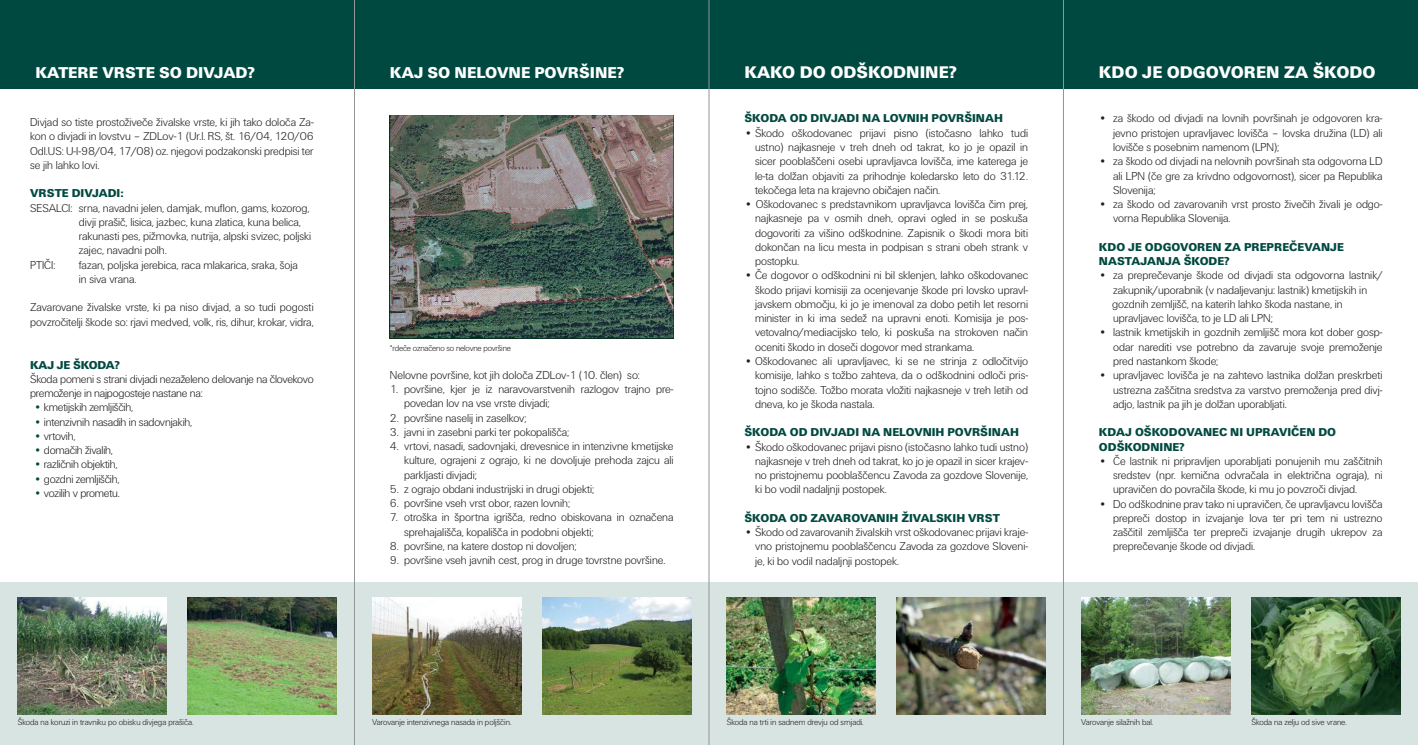
<style>
.page{position:relative;width:1418px;height:745px;background:#fff}
.page>*{position:absolute;margin:0;border:0;box-sizing:border-box;transform-origin:0 0}
.t1{font:17.5px "Unitus TEE Blac";color:#fff}
.t2{font:16.25px "Unitus TEE Blac";color:#fff}
.t3{font:11.88px/14.2px "Unitus DEE Ligh";color:#221f1f;text-align:justify}
.t4{font:11.88px/14.2px "Unitus TEE Blac";color:#004940}
.t5{font:8.75px "Unitus DEE Ligh";color:#221f1f}
.s1{color:#004940}
</style>
<div class="page">
<div style="left:0;top:582px;width:1417px;height:162px;background:#d8e4e1"></div>
<div style="left:0;top:0;width:1417px;height:89px;background:#004940"></div>
<img style="left:1081px;top:597px;width:149px;height:117px">
<img style="left:726px;top:597px;width:149px;height:117px">
<img style="left:372px;top:597px;width:149px;height:117px">
<img style="left:18px;top:597px;width:149px;height:117px">
<img style="left:1251px;top:597px;width:149px;height:117px">
<img style="left:896px;top:597px;width:149px;height:117px">
<img style="left:542px;top:597px;width:149px;height:117px">
<img style="left:188px;top:597px;width:149px;height:117px">
<img style="left:390px;top:115px;width:283px;height:223px">
<hr style="left:1063px;top:0;width:1px;height:744px;background:#939597">
<hr style="left:708px;top:0;width:1px;height:744px;background:#939597">
<hr style="left:354px;top:0;width:1px;height:744px;background:#939597">
<h2 class="t2" style="left:35px;top:63px;width:221px">KATERE VRSTE SO DIVJAD?</h2>
<h2 class="t2" style="left:390px;top:63px;width:236px">KAJ SO NELOVNE POVRŠINE?</h2>
<h1 class="t1" style="left:744px;top:62px;width:214px">KAKO DO ODŠKODNINE?</h1>
<h1 class="t1" style="left:1098px;top:62px;width:278px">KDO JE ODGOVOREN ZA ŠKODO</h1>
<p class="t3" style="left:30px;top:115px;width:285px">Divjad so tiste prostoživeče živalske vrste, ki jih tako določa Za&shy;kon o divjadi in lovstvu – ZDLov-1 (Ur.l. RS, št. 16/04, 120/06<br>Odl.US: U-I-98/04, 17/08) oz. njegovi podzakonski predpisi ter se jih lahko lovi.</p>
<p class="t4" style="left:30px;top:186px;width:95px">VRSTE DIVJADI:</p>
<p class="t3" style="left:30px;top:200px;width:281px">SESALCI: srna, navadni jelen, damjak, muflon, gams, kozorog,</p>
<p class="t3" style="left:79px;top:214px;width:224px">divji prašič, lisica, jazbec, kuna zlatica, kuna belica,</p>
<p class="t3" style="left:79px;top:229px;width:234px">rakunasti pes, pižmovka, nutrija, alpski svizec, poljski</p>
<p class="t3" style="left:79px;top:243px;width:89px">zajec, navadni polh.</p>
<p class="t3" style="left:30px;top:257px;width:27px">PTIČI:</p>
<p class="t3" style="left:79px;top:257px;width:220px">fazan, poljska jerebica, raca mlakarica, sraka, šoja in siva vrana.</p>
<p class="t3" style="left:30px;top:300px;width:285px">Zavarovane živalske vrste, ki pa niso divjad, a so tudi pogosti povzročitelji škode so: rjavi medved, volk, ris, dihur, krokar, vidra,</p>
<p class="t4" style="left:30px;top:357px;width:92px">KAJ JE ŠKODA?</p>
<p class="t3" style="left:30px;top:371px;width:285px">Škoda pomeni s strani divjadi nezaželeno delovanje na človekovo premoženje in najpogosteje nastane na:</p>
<p class="t3" style="left:34px;top:400px;width:101px"><span class="s1">•</span> kmetijskih zemljiščih,</p>
<p class="t3" style="left:34px;top:414px;width:160px"><span class="s1">•</span> intenzivnih nasadih in sadovnjakih,</p>
<p class="t3" style="left:34px;top:428px;width:43px"><span class="s1">•</span> vrtovih,</p>
<p class="t3" style="left:34px;top:442px;width:81px"><span class="s1">•</span> domačih živalih,</p>
<p class="t3" style="left:34px;top:457px;width:85px"><span class="s1">•</span> različnih objektih,</p>
<p class="t3" style="left:34px;top:471px;width:87px"><span class="s1">•</span> gozdni zemljiščih,</p>
<p class="t3" style="left:34px;top:485px;width:88px"><span class="s1">•</span> vozilih v prometu.</p>
<p class="t4" style="left:744px;top:111px;width:260px">ŠKODA OD DIVJADI NA LOVNIH POVRŠINAH</p>
<p class="t3" style="left:755px;top:125px;width:274px;text-indent:-11px">• Škodo oškodovanec prijavi pisno (istočasno lahko tudi ustno) najkasneje v treh dneh od takrat, ko jo je opazil in sicer pooblaščeni osebi upravljavca lovišča, ime katerega je le-ta dolžan objaviti za prihodnje koledarsko leto do 31.12. tekočega leta na krajevno običajen način.</p>
<p class="t3" style="left:755px;top:197px;width:274px;text-indent:-11px">• Oškodovanec s predstavnikom upravljavca lovišča čim prej, najkasneje pa v osmih dneh, opravi ogled in se poskuša dogovoriti za višino odškodnine. Zapisnik o škodi mora biti dokončan na licu mesta in podpisan s strani obeh strank v postopku.</p>
<p class="t3" style="left:755px;top:268px;width:274px;text-indent:-11px">• Če dogovor o odškodnini ni bil sklenjen, lahko oškodovanec škodo prijavi komisiji za ocenjevanje škode pri lovsko upravl&shy;javskem območju, ki jo je imenoval za dobo petih let resorni minister in ki ima sedež na upravni enoti. Komisija je pos&shy;vetovalno/mediacijsko telo, ki poskuša na strokoven način oceniti škodo in doseči dogovor med strankama.</p>
<p class="t3" style="left:755px;top:353px;width:274px;text-indent:-11px">• Oškodovanec ali upravljavec, ki se ne strinja z odločitvijo komisije, lahko s tožbo zahteva, da o odškodnini odloči pris&shy;tojno sodišče. Tožbo morata vložiti najkasneje v treh letih od dneva, ko je škoda nastala.</p>
<p class="t4" style="left:744px;top:425px;width:276px">ŠKODA OD DIVJADI NA NELOVNIH POVRŠINAH</p>
<p class="t3" style="left:755px;top:439px;width:274px;text-indent:-11px">• Škodo oškodovanec prijavi pisno (istočasno lahko tudi ustno) najkasneje v treh dneh od takrat, ko jo je opazil in sicer krajev&shy;no pristojnemu pooblaščencu Zavoda za gozdove Slovenije, ki bo vodil nadaljnji postopek.</p>
<p class="t4" style="left:744px;top:510px;width:257px">ŠKODA OD ZAVAROVANIH ŽIVALSKIH VRST</p>
<p class="t3" style="left:755px;top:524px;width:274px;text-indent:-11px">• Škodo od zavarovanih živalskih vrst oškodovanec prijavi kraje&shy;vno pristojnemu pooblaščencu Zavoda za gozdove Sloveni&shy;je, ki bo vodil nadaljnji postopek.</p>
<p class="t3" style="left:1113px;top:111px;width:271px;text-indent:-14px">• za škodo od divjadi na lovnih površinah je odgovoren kra&shy;jevno pristojen upravljavec lovišča – lovska družina (LD) ali lovišče s posebnim namenom (LPN);</p>
<p class="t3" style="left:1113px;top:154px;width:271px;text-indent:-14px">• za škodo od divjadi na nelovnih površinah sta odgovorna LD ali LPN (če gre za krivdno odgovornost), sicer pa Republika Slovenija;</p>
<p class="t3" style="left:1113px;top:197px;width:271px;text-indent:-14px">• za škodo od zavarovanih vrst prosto živečih živali je odgo&shy;vorna Republika Slovenija.</p>
<p class="t4" style="left:1098px;top:239px;width:246px">KDO JE ODGOVOREN ZA PREPREČEVANJE<br>NASTAJANJA ŠKODE?</p>
<p class="t3" style="left:1112px;top:268px;width:272px;text-align:left;text-indent:-13px">• za preprečevanje škode od divjadi sta odgovorna lastnik/ zakupnik/uporabnik (v nadaljevanju: lastnik) kmetijskih in gozdnih zemljišč, na katerih lahko škoda nastane, in upravljavec lovišča, to je LD ali LPN;</p>
<p class="t3" style="left:1113px;top:325px;width:271px;text-indent:-14px">• lastnik kmetijskih in gozdnih zemljišč mora kot dober gosp&shy;odar narediti vse potrebno da zavaruje svoje premoženje pred nastankom škode;</p>
<p class="t3" style="left:1113px;top:368px;width:271px;text-indent:-14px">• upravljavec lovišča je na zahtevo lastnika dolžan preskrbeti ustrezna zaščitna sredstva za varstvo premoženja pred divj&shy;adjo, lastnik pa jih je dolžan uporabljati.</p>
<p class="t4" style="left:1098px;top:425px;width:239px">KDAJ OŠKODOVANEC NI UPRAVIČEN DO<br>ODŠKODNINE?</p>
<p class="t3" style="left:1113px;top:453px;width:271px;text-indent:-14px">• Če lastnik ni pripravljen uporabljati ponujenih mu zaščitnih sredstev (npr. kemična odvračala in električna ograja), ni upravičen do povračila škode, ki mu jo povzroči divjad.</p>
<p class="t3" style="left:1113px;top:496px;width:271px;text-indent:-14px">• Do odškodnine prav tako ni upravičen, če upravljavcu lovišča prepreči dostop in izvajanje lova ter pri tem ni ustrezno zaščitil zemljišča ter prepreči izvajanje drugih ukrepov za preprečevanje škode od divjadi.</p>
<p class="t5" style="left:390px;top:343px;width:122px">*rdeče označeno so nelovne površine</p>
<p class="t3" style="left:390px;top:367px;width:251px">Nelovne površine, kot jih določa ZDLov-1 (10. člen) so:</p>
<p class="t3" style="left:404px;top:381px;width:271px;text-indent:-14px">1. površine, kjer je iz naravovarstvenih razlogov trajno pre&shy;povedan lov na vse vrste divjadi;</p>
<p class="t3" style="left:390px;top:410px;width:138px">2. površine naselij in zaselkov;</p>
<p class="t3" style="left:390px;top:424px;width:181px">3. javni in zasebni parki ter pokopališča;</p>
<p class="t3" style="left:404px;top:438px;width:271px;text-indent:-14px">4. vrtovi, nasadi, sadovnjaki, drevesnice in intenzivne kmetijske kulture, ograjeni z ograjo, ki ne dovoljuje prehoda zajcu ali parkljasti divjadi;</p>
<p class="t3" style="left:390px;top:481px;width:206px">5. z ograjo obdani industrijski in drugi objekti;</p>
<p class="t3" style="left:390px;top:495px;width:182px">6. površine vseh vrst obor, razen lovnih;</p>
<p class="t3" style="left:404px;top:510px;width:271px;text-indent:-14px">7. otroška in športna igrišča, redno obiskovana in označena sprehajališča, kopališča in podobni objekti;</p>
<p class="t3" style="left:390px;top:538px;width:188px">8. površine, na katere dostop ni dovoljen;</p>
<p class="t3" style="left:390px;top:552px;width:277px">9. površine vseh javnih cest, prog in druge tovrstne površine.</p>
<p class="t5" style="left:18px;top:716px;width:177px">Škoda na koruzi in travniku po obisku divjega prašiča.</p>
<p class="t5" style="left:372px;top:716px;width:141px">Varovanje intenzivnega nasada in poljščin.</p>
<p class="t5" style="left:726px;top:716px;width:138px">Škoda na trti in sadnem drevju od srnjadi.</p>
<p class="t5" style="left:1081px;top:716px;width:74px">Varovanje silažnih bal.</p>
<p class="t5" style="left:1251px;top:716px;width:97px">Škoda na zelju od sive vrane.</p>
</div>
